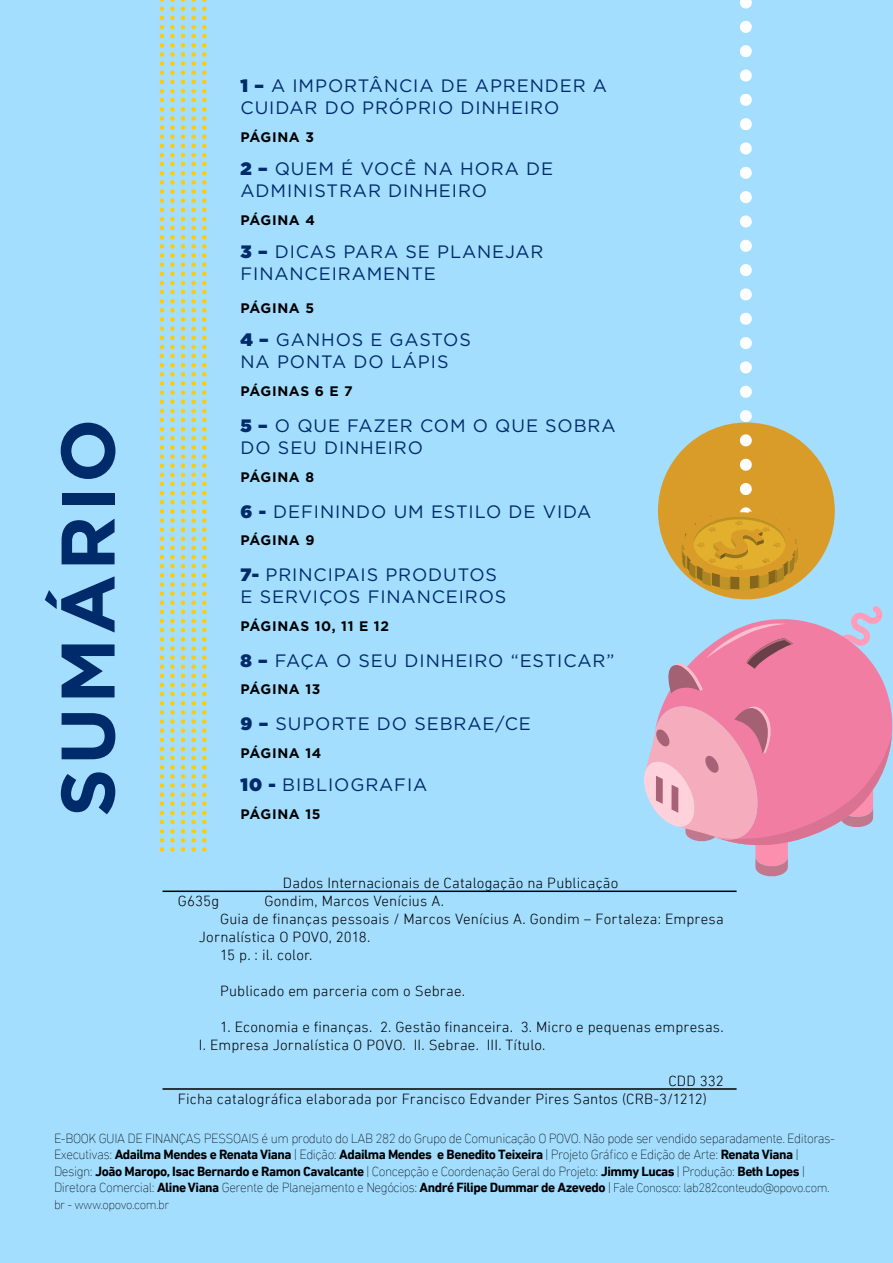
<style>
.page{position:relative;width:893px;height:1263px;background:#a3deff}
.page>*{position:absolute;margin:0;border:0;box-sizing:border-box;transform-origin:0 0}
.t1{font:700 75.75px "Gotham";letter-spacing:.05em;color:#002b6b}
.t2{font:18px/22px "Gotham";letter-spacing:.05em;color:#002b6b}
.t3{font:300 15px/18px "DIN Next LT Pro";letter-spacing:.01em;color:#000}
.t4{font:700 13.8px "Gotham";letter-spacing:.05em;color:#000}
.t5{font:200 13.5px/16.5px "DIN Next LT Pro";letter-spacing:-.035em;color:#000}
.t6{font:200 12.75px "DIN Next LT Pro";letter-spacing:-.035em;color:#000}
.s1{font-weight:900}
.s2{font-weight:700}
.s3{font-size:12.75px}
</style>
<div class="page">
<svg style="left:160px;top:0;width:4px;height:852px"></svg>
<svg style="left:170px;top:0;width:5px;height:852px"></svg>
<svg style="left:181px;top:0;width:4px;height:852px"></svg>
<svg style="left:191px;top:0;width:5px;height:852px"></svg>
<svg style="left:202px;top:0;width:5px;height:852px"></svg>
<hr style="left:163px;top:1088px;width:574px;height:2px;background:#000">
<hr style="left:163px;top:890px;width:574px;height:2px;background:#000">
<svg style="left:851px;top:606px;width:32px;height:13px"></svg>
<svg style="left:665px;top:619px;width:225px;height:81px;fill:#f27da3"></svg>
<svg style="left:665px;top:623px;width:128px;height:70px"></svg>
<div style="left:658px;top:422px;width:177px;height:177px;background:#da9c28;border-radius:50%"></div>
<svg style="left:681px;top:0;width:117px;height:591px"></svg>
<svg style="left:644px;top:700px;width:248px;height:177px"></svg>
<h1 class="t1" style="left:38px;top:817px;width:400px;rotate:-90deg">SUMÁRIO</h1>
<h2 class="t2" style="left:241px;top:74px;width:368px"><span class="s1">1 –</span> A IMPORTÂNCIA DE APRENDER A<br>CUIDAR DO PRÓPRIO DINHEIRO</h2>
<p class="t4" style="left:241px;top:128px;width:75px">PÁGINA 3</p>
<h2 class="t2" style="left:241px;top:157px;width:314px"><span class="s1">2 –</span> QUEM É VOCÊ NA HORA DE<br>ADMINISTRAR DINHEIRO</h2>
<p class="t4" style="left:241px;top:210px;width:76px">PÁGINA 4</p>
<h2 class="t2" style="left:241px;top:240px;width:305px"><span class="s1">3 –</span> DICAS PARA SE PLANEJAR<br>FINANCEIRAMENTE</h2>
<p class="t4" style="left:241px;top:299px;width:75px">PÁGINA 5</p>
<h2 class="t2" style="left:241px;top:328px;width:232px"><span class="s1">4 –</span> GANHOS E GASTOS<br>NA PONTA DO LÁPIS</h2>
<p class="t4" style="left:241px;top:382px;width:114px">PÁGINAS 6 E 7</p>
<h2 class="t2" style="left:241px;top:414px;width:377px"><span class="s1">5 –</span> O QUE FAZER COM O QUE SOBRA<br>DO SEU DINHEIRO</h2>
<p class="t4" style="left:241px;top:468px;width:75px">PÁGINA 8</p>
<h2 class="t2" style="left:241px;top:500px;width:352px"><span class="s1">6 -</span> DEFININDO UM ESTILO DE VIDA</h2>
<p class="t4" style="left:241px;top:531px;width:76px">PÁGINA 9</p>
<h2 class="t2" style="left:241px;top:563px;width:267px"><span class="s1">7-</span> PRINCIPAIS PRODUTOS<br>E SERVIÇOS FINANCEIROS</h2>
<p class="t4" style="left:241px;top:617px;width:150px">PÁGINAS 10, 11 E 12</p>
<h2 class="t2" style="left:241px;top:649px;width:375px"><span class="s1">8 –</span> FAÇA O SEU DINHEIRO “ESTICAR”</h2>
<p class="t4" style="left:241px;top:680px;width:81px">PÁGINA 13</p>
<h2 class="t2" style="left:241px;top:713px;width:292px"><span class="s1">9 –</span> SUPORTE DO SEBRAE/CE</h2>
<p class="t4" style="left:241px;top:744px;width:82px">PÁGINA 14</p>
<h2 class="t2" style="left:241px;top:773px;width:188px"><span class="s1">10 -</span> BIBLIOGRAFIA</h2>
<p class="t4" style="left:241px;top:805px;width:82px">PÁGINA 15</p>
<p class="t3" style="left:283px;top:873px;width:337px">Dados Internacionais de Catalogação na Publicação</p>
<p class="t3" style="left:178px;top:891px;width:43px">G635g</p>
<p class="t3" style="left:264px;top:891px;width:181px">Gondim, Marcos Venícius A.</p>
<p class="t3" style="left:220px;top:909px;width:505px">Guia de finanças pessoais / Marcos Venícius A. Gondim – Fortaleza: Empresa</p>
<p class="t3" style="left:199px;top:927px;width:173px">Jornalística O POVO, 2018.</p>
<p class="t3" style="left:220px;top:945px;width:94px">15 p. : il. color.</p>
<p class="t3" style="left:220px;top:981px;width:246px">Publicado em parceria com o Sebrae.</p>
<p class="t3" style="left:199px;top:1017px;width:526px;text-indent:21px">1. Economia e finanças. 2. Gestão financeira. 3. Micro e pequenas empresas.<br>I. Empresa Jornalística O POVO. II. Sebrae. III. Título.</p>
<p class="t3" style="left:178px;top:1071px;width:548px;text-indent:491px">CDD 332<br>Ficha catalográfica elaborada por Francisco Edvander Pires Santos (CRB-3/1212)</p>
<p class="t5" style="left:54px;top:1130px;width:783px">E-BOOK GUIA DE FINANÇAS PESSOAIS é um produto do LAB 282 do Grupo de Comunicação O POVO. Não pode ser vendido separadamente. Editoras-Executivas: <span class="s2">Adailma Mendes e Renata Viana</span> | Edição: <span class="s2">Adailma Mendes e Benedito Teixeira</span> | Projeto Gráfico e Edição de Arte: <span class="s2">Renata Viana</span> | Design: <span class="s2">João Maropo, Isac Bernardo e Ramon Cavalcante</span> | Concepção e Coordenação Geral do Projeto: <span class="s2">Jimmy Lucas</span> | Produção: <span class="s2">Beth Lopes</span> | Diretora Comercial: <span class="s2">Aline Viana</span> Gerente de Planejamento e Negócios: <span class="s2">André Filipe Dummar de Azevedo</span> | <span class="s3">Fale Conosco: lab282conteudo@opovo.com.</span></p>
<p class="t6" style="left:54px;top:1197px;width:117px">br - www.opovo.com.br</p>
</div>
